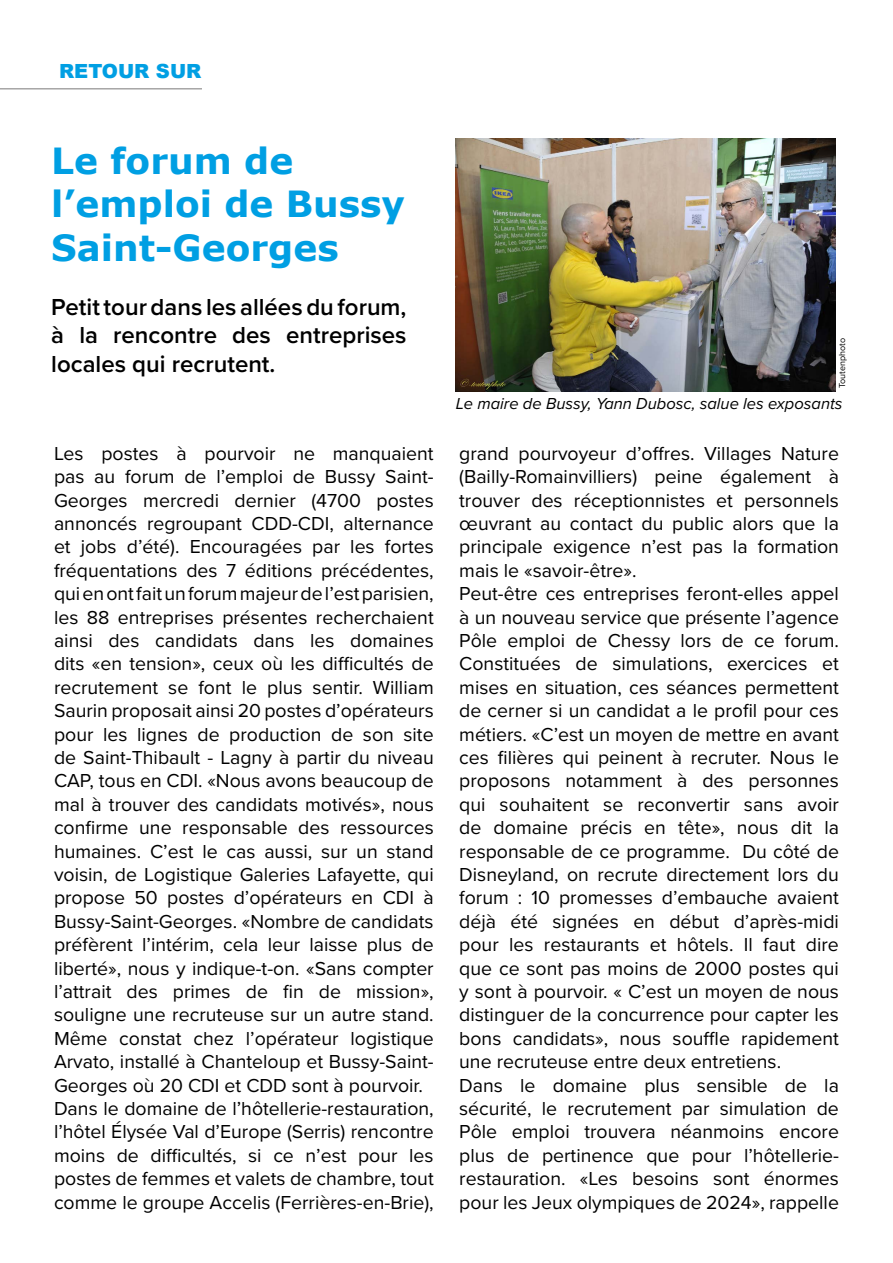
<style>
.page{position:relative;width:893px;height:1263px;background:#fff}
.page>*{position:absolute;margin:0;border:0;box-sizing:border-box;transform-origin:0 0}
.t1{font:700 36px/43.2px "Verdana";color:#009fe3}
.t2{font:600 24px/28.8px "Proxima Nova";color:#000;text-align:justify}
.t3{font:19.5px/23.4px "Proxima Nova";color:#000}
.t4{font:900 19.5px "Arial";color:#009fe3}
.t5{font:italic 16.5px "Proxima Nova";color:#000}
.t6{font:9px "Proxima Nova";color:#000}
</style>
<div class="page">
<hr style="left:0;top:88px;width:202px;height:2px;background:#a6a5a5">
<img style="left:456px;top:138px;width:379px;height:253px">
<p class="t4" style="left:59px;top:57px;width:144px">RETOUR SUR</p>
<h1 class="t1" style="left:51px;top:140px;width:355px">Le forum de l’emploi de Bussy<br>Saint-Georges</h1>
<p class="t2" style="left:51px;top:291px;width:357px">Petit tour dans les allées du forum, à la rencontre des entreprises locales qui recrutent.</p>
<p class="t6" style="left:835px;top:388px;width:51px;rotate:-90deg">Toutenphoto</p>
<p class="t5" style="left:456px;top:391px;width:388px">Le maire de Bussy, Yann Dubosc, salue les exposants</p>
<p class="t3" style="left:54px;top:441px;width:381px">Les postes à pourvoir ne manquaient pas au forum de l’emploi de Bussy Saint-Georges mercredi dernier (4700 postes annoncés regroupant CDD-CDI, alternance et jobs d’été). Encouragées par les fortes fréquentations des 7 éditions précédentes, qui en ont fait un forum majeur de l’est parisien, les 88 entreprises présentes recherchaient ainsi des candidats dans les domaines dits «en tension», ceux où les difficultés de recrutement se font le plus sentir. William Saurin proposait ainsi 20 postes d’opérateurs pour les lignes de production de son site de Saint-Thibault - Lagny à partir du niveau CAP, tous en CDI. «Nous avons beaucoup de mal à trouver des candidats motivés», nous confirme une responsable des ressources humaines. C’est le cas aussi, sur un stand voisin, de Logistique Galeries Lafayette, qui propose 50 postes d’opérateurs en CDI à Bussy-Saint-Georges. «Nombre de candidats préfèrent l’intérim, cela leur laisse plus de liberté», nous y indique-t-on. «Sans compter l’attrait des primes de fin de mission», souligne une recruteuse sur un autre stand.<br>Même constat chez l’opérateur logistique Arvato, installé à Chanteloup et Bussy-Saint-Georges où 20 CDI et CDD sont à pourvoir.<br>Dans le domaine de l’hôtellerie-restauration, l’hôtel Élysée Val d’Europe (Serris) rencontre moins de difficultés, si ce n’est pour les postes de femmes et valets de chambre, tout comme le groupe Accelis (Ferrières-en-Brie),</p>
<p class="t3" style="left:459px;top:441px;width:381px">grand pourvoyeur d’offres. Villages Nature (Bailly-Romainvilliers) peine également à trouver des réceptionnistes et personnels œuvrant au contact du public alors que la principale exigence n’est pas la formation mais le «savoir-être».<br>Peut-être ces entreprises feront-elles appel à un nouveau service que présente l’agence Pôle emploi de Chessy lors de ce forum.<br>Constituées de simulations, exercices et mises en situation, ces séances permettent de cerner si un candidat a le profil pour ces métiers. «C’est un moyen de mettre en avant ces filières qui peinent à recruter. Nous le proposons notamment à des personnes qui souhaitent se reconvertir sans avoir de domaine précis en tête», nous dit la responsable de ce programme. Du côté de Disneyland, on recrute directement lors du forum : 10 promesses d’embauche avaient déjà été signées en début d’après-midi pour les restaurants et hôtels. Il faut dire que ce sont pas moins de 2000 postes qui y sont à pourvoir. « C’est un moyen de nous distinguer de la concurrence pour capter les bons candidats», nous souffle rapidement une recruteuse entre deux entretiens.<br>Dans le domaine plus sensible de la sécurité, le recrutement par simulation de Pôle emploi trouvera néanmoins encore plus de pertinence que pour l’hôtellerie&shy;restauration. «Les besoins sont énormes pour les Jeux olympiques de 2024», rappelle</p>
</div>
